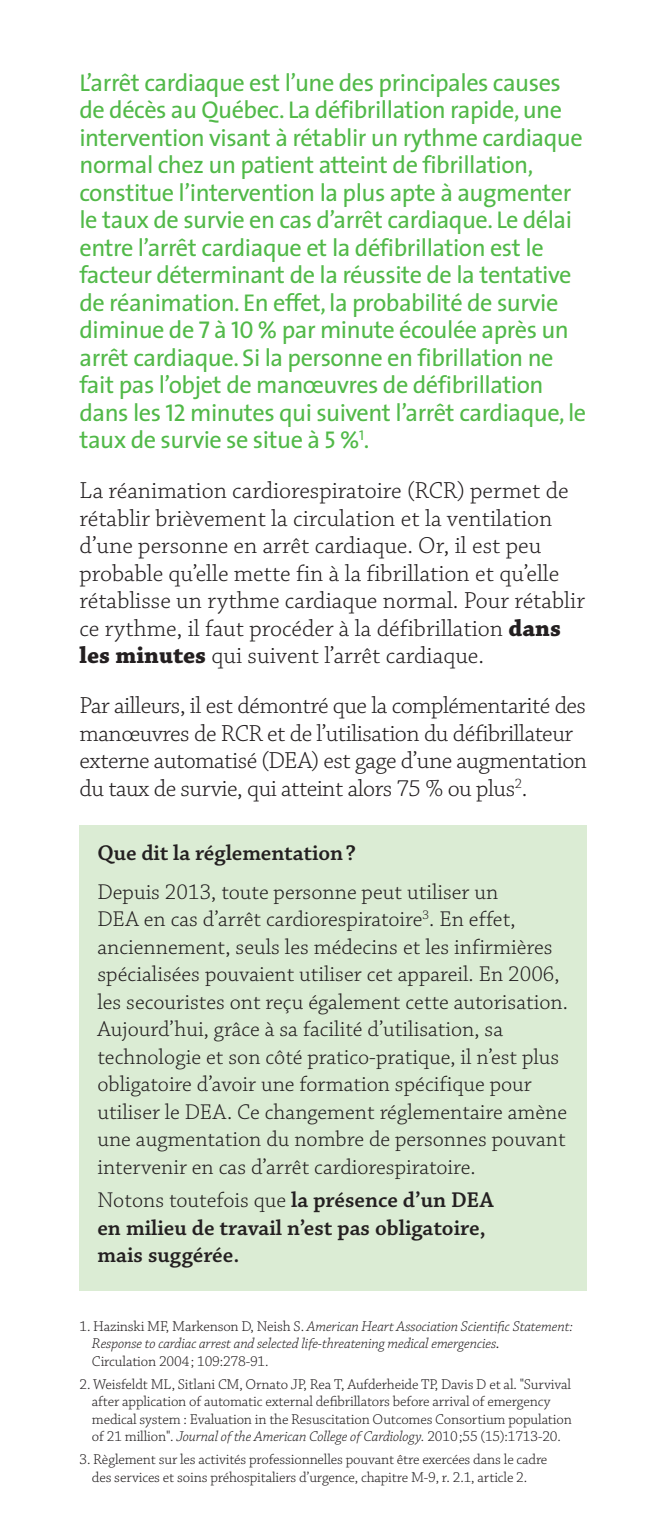
<style>
.page{position:relative;width:660px;height:1530px;background:#fff}
.page>*{position:absolute;margin:0;border:0;box-sizing:border-box;transform-origin:0 0}
.t1{font:24.5px/27.5px "The Sans";letter-spacing:-.02em;color:#51b948}
.t2{font:300 24.5px/27.5px "Chaparral Pro";color:#231f20}
.t3{font:300 24.5px/27.5px "Chaparral Pro";letter-spacing:-.02em;color:#231f20}
.t4{font:300 22.5px/27.5px "Chaparral Pro";color:#231f20}
.t5{font:600 22.5px/27.5px "Chaparral Pro";color:#231f20}
.t6{font:300 15px/17.5px "Chaparral Pro";letter-spacing:-.01em;color:#231f20}
.t7{font:italic 300 15px/17.5px "Chaparral Pro";letter-spacing:-.01em;color:#231f20}
.s1{font-family:"The Sans Caps"}
.s2{font-weight:700}
.s3{font-weight:300}
.s4{font-style:normal}
.s5{font-weight:400}
.s6{font-style:italic}
</style>
<div class="page">
<div style="left:79px;top:826px;width:508px;height:465px;background:#dbecd4"></div>
<p class="t1" style="left:79px;top:68px;width:508px">L’arrêt cardiaque est l’une des principales causes de décès au Québec. La défibrillation rapide, une intervention visant à rétablir un rythme cardiaque normal chez un patient atteint de fibrillation, constitue l’intervention la plus apte à augmenter le taux de survie en cas d’arrêt cardiaque. Le délai entre l’arrêt cardiaque et la défibrillation est le facteur déterminant de la réussite de la tentative de réanimation. En effet, la probabilité de survie diminue de <span class="s1">7</span> à <span class="s1">10</span> % par minute écoulée après un arrêt cardiaque. Si la personne en fibrillation ne fait pas l’objet de manœuvres de défibrillation dans les <span class="s1">12</span> minutes qui suivent l’arrêt cardiaque, le taux de survie se situe à <span class="s1">5</span> %<sup>1</sup>.</p>
<p class="t2" style="left:79px;top:478px;width:507px">La réanimation cardiorespiratoire (RCR) permet de rétablir brièvement la circulation et la ventilation d’une personne en arrêt cardiaque. Or, il est peu probable qu’elle mette fin à la fibrillation et qu’elle rétablisse un rythme cardiaque normal. Pour rétablir ce rythme, il faut procéder à la défibrillation <span class="s2">dans les minutes</span> qui suivent l’arrêt cardiaque.</p>
<p class="t3" style="left:79px;top:693px;width:509px">Par ailleurs, il est démontré que la complémentarité des manœuvres de RCR et de l’utilisation du défibrillateur externe automatisé (DEA) est gage d’une augmentation du taux de survie, qui atteint alors 75 % ou plus<sup>2</sup>.</p>
<p class="t5" style="left:97px;top:840px;width:260px">Que dit la réglementation?</p>
<p class="t4" style="left:97px;top:879px;width:472px">Depuis 2013, toute personne peut utiliser un<br>DEA en cas d’arrêt cardiorespiratoire<sup>3</sup>. En effet, anciennement, seuls les médecins et les infirmières spécialisées pouvaient utiliser cet appareil. En 2006, les secouristes ont reçu également cette autorisation.<br>Aujourd’hui, grâce à sa facilité d’utilisation, sa technologie et son côté pratico-pratique, il n’est plus obligatoire d’avoir une formation spécifique pour utiliser le DEA. Ce changement réglementaire amène une augmentation du nombre de personnes pouvant intervenir en cas d’arrêt cardiorespiratoire.</p>
<p class="t5" style="left:97px;top:1187px;width:398px"><span class="s3">Notons toutefois que</span> la présence d’un DEA en milieu de travail n’est pas obligatoire, mais suggérée.</p>
<p class="t7" style="left:92px;top:1318px;width:482px;text-indent:-12px"><span class="s4">1. Hazinski MF, Markenson D, Neish S.</span> American Heart Association Scientific Statement:<br>Response to cardiac arrest and selected life-threatening medical emergencies<span class="s5">.<br></span><span class="s4">Circulation 2004; 109:278-91.</span></p>
<p class="t6" style="left:92px;top:1376px;width:481px;text-indent:-12px">2. Weisfeldt ML, Sitlani CM, Ornato JP, Rea T, Aufderheide TP, Davis D et al. "Survival after application of automatic external defibrillators before arrival of emergency medical system : Evaluation in the Resuscitation Outcomes Consortium population of 21 million". <span class="s6">Journal of the American College of Cardiology.</span> 2010;55 (15):1713-20.</p>
<p class="t6" style="left:79px;top:1451px;width:469px;text-align:center">3. Règlement sur les activités professionnelles pouvant être exercées dans le cadre des services et soins préhospitaliers d’urgence, chapitre M-9, r. 2.1, article 2.</p>
</div>
